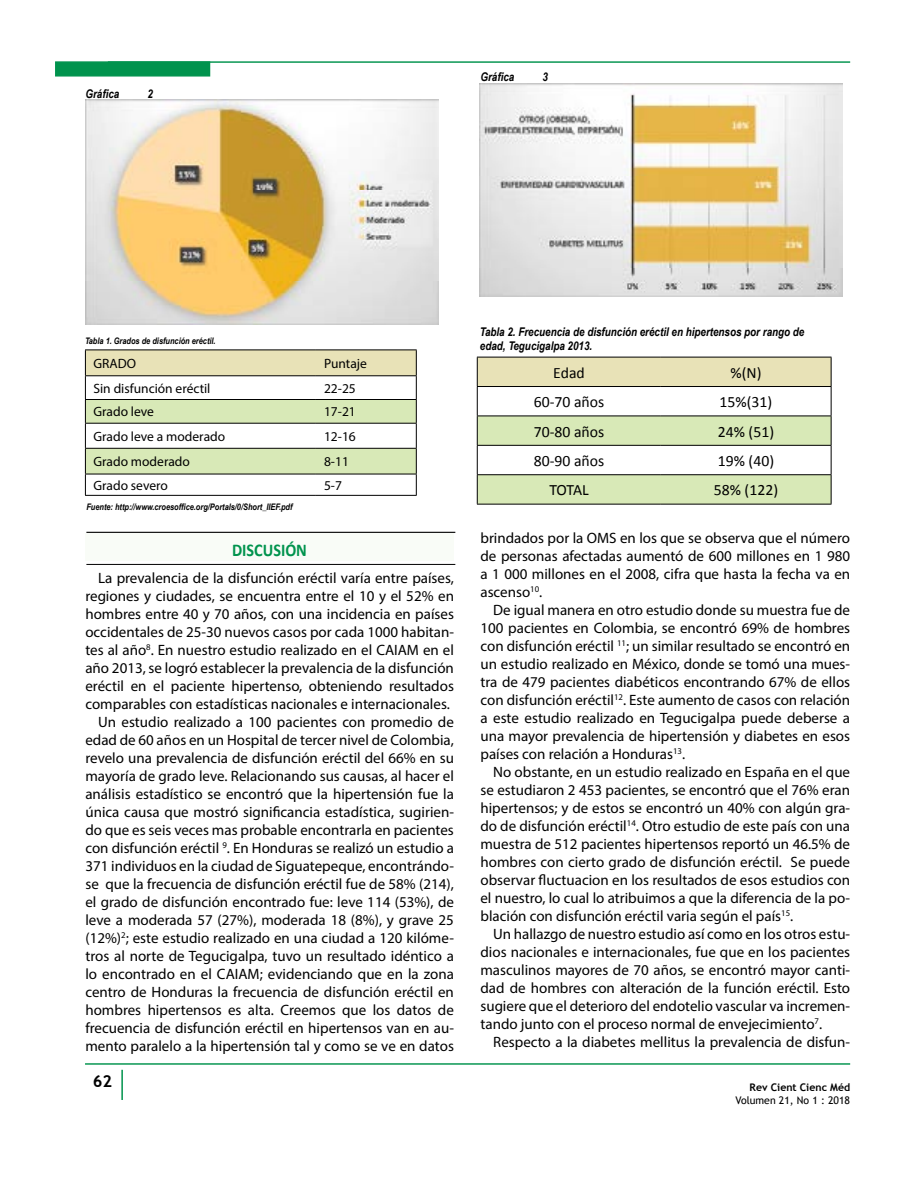
<style>
.page{position:relative;width:918px;height:1188px;background:#fff}
.page>*{position:absolute;margin:0;border:0;box-sizing:border-box;transform-origin:0 0}
.t1{font:700 18px "Calibri";color:#00934d;scale:.9 1}
.t2{font:700 16.5px "Trebuchet MS";color:#000}
.t3{font:15.75px "Calibri";color:#000}
.t4{font:15px/18px "Myriad Pro";color:#000;text-align:justify}
.t5{font:13.5px "Myriad Pro";color:#000}
.t6{font:italic 700 12px/14.4px "Arial Narrow";color:#000}
.t7{font:10.5px "Trebuchet MS";color:#000}
.t8{font:700 10.5px "Trebuchet MS";color:#000}
.t9{font:italic 700 9px "Arial Narrow";color:#000}
</style>
<div class="page">
<div style="left:55px;top:61px;width:155px;height:16px;background:#00934d;border:1px solid #00934d"></div>
<hr style="left:108px;top:61px;width:742px;height:2px;background:#00934d">
<hr style="left:85px;top:1063px;width:765px;height:2px;background:#00934d">
<hr style="left:121px;top:1070px;width:2px;height:30px;background:#00934d">
<hr style="left:86px;top:532px;width:369px;height:1px;background:#000">
<hr style="left:86px;top:564px;width:369px;height:1px;background:#000">
<div style="left:85px;top:534px;width:369px;height:27px;background:#f9fcf7"></div>
<img style="left:85px;top:100px;width:353px;height:224px">
<img style="left:479px;top:84px;width:363px;height:212px">
<svg style="left:85px;top:350px;width:332px;height:145px"></svg>
<hr style="left:85px;top:495px;width:231px;height:1px;background:#000">
<hr style="left:316px;top:495px;width:101px;height:1px;background:#000">
<svg style="left:477px;top:357px;width:355px;height:147px"></svg>
<hr style="left:477px;top:504px;width:184px;height:1px;background:#000">
<hr style="left:661px;top:504px;width:171px;height:1px;background:#000">
<p class="t6" style="left:85px;top:86px;width:35px">Gráfica</p>
<p class="t6" style="left:147px;top:86px;width:7px">2</p>
<p class="t6" style="left:480px;top:69px;width:35px">Gráfica</p>
<p class="t6" style="left:542px;top:69px;width:7px">3</p>
<p class="t9" style="left:85px;top:334px;width:132px">Tabla 1. Grados de disfunción eréctil.</p>
<p class="t5" style="left:94px;top:355px;width:44px">GRADO</p>
<p class="t5" style="left:324px;top:355px;width:44px">Puntaje</p>
<p class="t5" style="left:94px;top:380px;width:118px">Sin disfunción eréctil</p>
<p class="t5" style="left:324px;top:380px;width:33px">22-25</p>
<p class="t5" style="left:94px;top:404px;width:62px">Grado leve</p>
<p class="t5" style="left:324px;top:404px;width:33px">17-21</p>
<p class="t5" style="left:94px;top:428px;width:133px">Grado leve a moderado</p>
<p class="t5" style="left:324px;top:428px;width:33px">12-16</p>
<p class="t5" style="left:94px;top:453px;width:98px">Grado moderado</p>
<p class="t5" style="left:324px;top:453px;width:26px">8-11</p>
<p class="t5" style="left:94px;top:477px;width:76px">Grado severo</p>
<p class="t5" style="left:324px;top:477px;width:19px">5-7</p>
<p class="t9" style="left:86px;top:500px;width:208px">Fuente: http://www.croesoffice.org/Portals/0/Short_IIEF.pdf</p>
<p class="t1" style="left:232px;top:537px;width:85px">DISCUSIÓN</p>
<p class="t4" style="left:85px;top:569px;width:370px;text-align:right">La prevalencia de la disfunción eréctil varía entre países, regiones y ciudades, se encuentra entre el 10 y el 52% en hombres entre 40 y 70 años, con una incidencia en países occidentales de 25-30 nuevos casos por cada 1000 habitan&shy;tes al año<sup>8</sup>. En nuestro estudio realizado en el CAIAM en el año 2013, se logró establecer la prevalencia de la disfunción eréctil en el paciente hipertenso, obteniendo resultados comparables con estadísticas nacionales e internacionales.<br>Un estudio realizado a 100 pacientes con promedio de edad de 60 años en un Hospital de tercer nivel de Colombia, revelo una prevalencia de disfunción eréctil del 66% en su mayoría de grado leve. Relacionando sus causas, al hacer el análisis estadístico se encontró que la hipertensión fue la única causa que mostró significancia estadística, sugirien&shy;do que es seis veces mas probable encontrarla en pacientes con disfunción eréctil <sup>9</sup>. En Honduras se realizó un estudio a 371 individuos en la ciudad de Siguatepeque, encontrándo&shy;se que la frecuencia de disfunción eréctil fue de 58% (214), el grado de disfunción encontrado fue: leve 114 (53%), de leve a moderada 57 (27%), moderada 18 (8%), y grave 25 (12%)<sup>2</sup>; este estudio realizado en una ciudad a 120 kilóme&shy;tros al norte de Tegucigalpa, tuvo un resultado idéntico a lo encontrado en el CAIAM; evidenciando que en la zona centro de Honduras la frecuencia de disfunción eréctil en hombres hipertensos es alta. Creemos que los datos de frecuencia de disfunción eréctil en hipertensos van en au&shy;mento paralelo a la hipertensión tal y como se ve en datos</p>
<p class="t2" style="left:93px;top:1071px;width:21px">62</p>
<p class="t6" style="left:480px;top:324px;width:326px">Tabla 2. Frecuencia de disfunción eréctil en hipertensos por rango de edad, Tegucigalpa 2013.</p>
<p class="t3" style="left:553px;top:362px;width:33px">Edad</p>
<p class="t3" style="left:731px;top:362px;width:32px">%(N)</p>
<p class="t3" style="left:534px;top:391px;width:72px">60-70 años</p>
<p class="t3" style="left:720px;top:391px;width:54px">15%(31)</p>
<p class="t3" style="left:534px;top:420px;width:72px">70-80 años</p>
<p class="t3" style="left:718px;top:420px;width:58px">24% (51)</p>
<p class="t3" style="left:534px;top:450px;width:72px">80-90 años</p>
<p class="t3" style="left:718px;top:450px;width:58px">19% (40)</p>
<p class="t3" style="left:549px;top:479px;width:41px">TOTAL</p>
<p class="t3" style="left:714px;top:479px;width:66px">58% (122)</p>
<p class="t4" style="left:480px;top:529px;width:371px">brindados por la OMS en los que se observa que el número de personas afectadas aumentó de 600 millones en 1 980 a 1 000 millones en el 2008, cifra que hasta la fecha va en ascenso<sup>10</sup>.</p>
<p class="t4" style="left:480px;top:601px;width:371px;text-indent:13px">De igual manera en otro estudio donde su muestra fue de 100 pacientes en Colombia, se encontró 69% de hombres con disfunción eréctil <sup>11</sup>; un similar resultado se encontró en un estudio realizado en México, donde se tomó una mues&shy;tra de 479 pacientes diabéticos encontrando 67% de ellos con disfunción eréctil<sup>12</sup>. Este aumento de casos con relación a este estudio realizado en Tegucigalpa puede deberse a una mayor prevalencia de hipertensión y diabetes en esos países con relación a Honduras<sup>13</sup>.</p>
<p class="t4" style="left:480px;top:763px;width:371px;text-indent:13px">No obstante, en un estudio realizado en España en el que se estudiaron 2 453 pacientes, se encontró que el 76% eran hipertensos; y de estos se encontró un 40% con algún gra&shy;do de disfunción eréctil<sup>14</sup>. Otro estudio de este país con una muestra de 512 pacientes hipertensos reportó un 46.5% de hombres con cierto grado de disfunción eréctil. Se puede observar fluctuacion en los resultados de esos estudios con el nuestro, lo cual lo atribuimos a que la diferencia de la po&shy;blación con disfunción eréctil varia según el país<sup>15</sup>.</p>
<p class="t4" style="left:480px;top:925px;width:371px;text-indent:13px">Un hallazgo de nuestro estudio así como en los otros estu&shy;dios nacionales e internacionales, fue que en los pacientes masculinos mayores de 70 años, se encontró mayor canti&shy;dad de hombres con alteración de la función eréctil. Esto sugiere que el deterioro del endotelio vascular va incremen&shy;tando junto con el proceso normal de envejecimiento<sup>7</sup>.</p>
<p class="t4" style="left:493px;top:1033px;width:358px">Respecto a la diabetes mellitus la prevalencia de disfun-</p>
<p class="t8" style="left:750px;top:1081px;width:102px">Rev Cient Cienc Méd</p>
<p class="t7" style="left:736px;top:1093px;width:116px">Volumen 21, No 1 : 2018</p>
</div>
